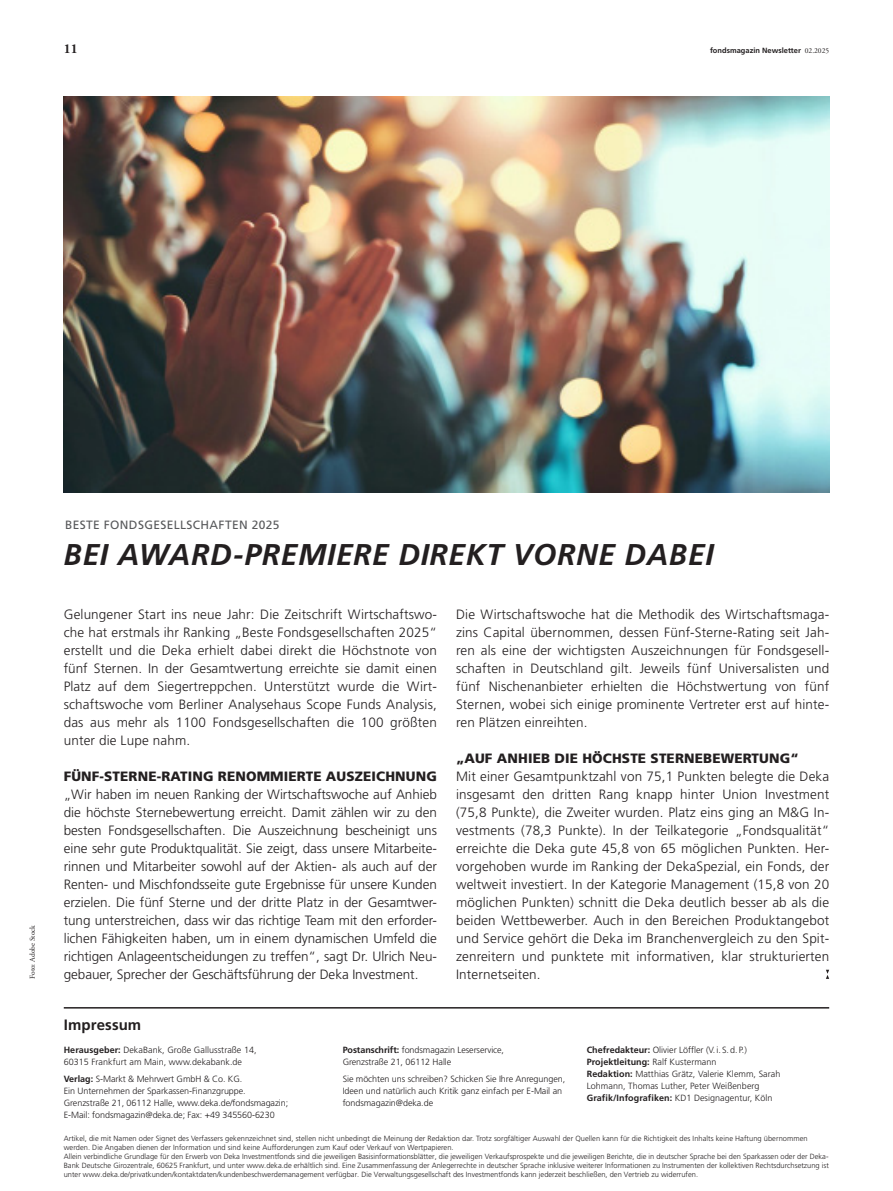
<style>
.page{position:relative;width:893px;height:1191px;background:#fff}
.page>*{position:absolute;margin:0;border:0;box-sizing:border-box;transform-origin:0 0}
.foma_2023_-_Headline{font:italic 700 30px "Deka Frutiger Mac";letter-spacing:.02em;color:#231f20}
.t1{font:700 15px "Deka Frutiger Mac";letter-spacing:.005em;color:#231f20}
.foma_2023_-_Fließtext{font:300 13.5px/18px "Deka Frutiger Mac";letter-spacing:.01em;color:#231f20;text-align:justify}
.foma_2023_-_Zwischentitel{font:900 13.5px "Deka Frutiger Mac";letter-spacing:.01em;color:#231f20}
.t2{font:700 13.5px "Deka A Garamond Mac";color:#231f20}
.foma_2023_-_Subheadline{font:12px "Deka Frutiger Mac";letter-spacing:.03em;color:#57585a}
.t3{font:300 9px/12px "Deka Frutiger Mac";letter-spacing:-.005em;color:#231f20}
.t4{font:700 9px "Deka Frutiger Mac";letter-spacing:.005em;color:#231f20}
.t5{font:300 7.5px/9px "Deka Frutiger Mac";letter-spacing:.005em;color:#231f20}
.t6{font:700 7.5px "Deka Frutiger Mac";color:#231f20}
.foma_2023_-_Bildnachweis___Credits{font:7.5px "Deka A Garamond Mac";color:#231f20}
.s1{font-family:"Deka A Garamond Mac";font-weight:400}
.s2{font-weight:700}
.s3{font-weight:300}
</style>
<div class="page">
<svg style="left:826px;top:969px;width:3px;height:10px"></svg>
<hr style="left:64px;top:1007px;width:765px;height:1px;background:#231f20">
<img style="left:64px;top:97px;width:765px;height:396px">
<p class="t2" style="left:64px;top:41px;width:16px">11</p>
<p class="t6" style="left:710px;top:46px;width:121px">fondsmagazin Newsletter <span class="s1">02.2025</span></p>
<p class="foma_2023_-_Bildnachweis___Credits" style="left:28px;top:979px;width:55px;rotate:-90deg">Foto: Adobe Stock</p>
<p class="foma_2023_-_Subheadline" style="left:65px;top:518px;width:216px">BESTE FONDSGESELLSCHAFTEN 2025</p>
<p class="foma_2023_-_Headline" style="left:64px;top:538px;width:651px">BEI AWARD-PREMIERE DIREKT VORNE DABEI</p>
<p class="foma_2023_-_Fließtext" style="left:64px;top:605px;width:375px">Gelungener Start ins neue Jahr: Die Zeitschrift Wirtschaftswo&shy;che hat erstmals ihr Ranking „Beste Fondsgesellschaften 2025“ erstellt und die Deka erhielt dabei direkt die Höchstnote von fünf Sternen. In der Gesamtwertung erreichte sie damit einen Platz auf dem Siegertreppchen. Unterstützt wurde die Wirt&shy;schaftswoche vom Berliner Analysehaus Scope Funds Analysis, das aus mehr als 1100 Fondsgesellschaften die 100 größten unter die Lupe nahm.</p>
<p class="foma_2023_-_Zwischentitel" style="left:64px;top:769px;width:375px">FÜNF-STERNE-RATING RENOMMIERTE AUSZEICHNUNG</p>
<p class="foma_2023_-_Fließtext" style="left:64px;top:785px;width:375px">„Wir haben im neuen Ranking der Wirtschaftswoche auf Anhieb die höchste Sternebewertung erreicht. Damit zählen wir zu den besten Fondsgesellschaften. Die Auszeichnung bescheinigt uns eine sehr gute Produktqualität. Sie zeigt, dass unsere Mitarbeite&shy;rinnen und Mitarbeiter sowohl auf der Aktien- als auch auf der Renten- und Mischfondsseite gute Ergebnisse für unsere Kunden erzielen. Die fünf Sterne und der dritte Platz in der Gesamtwer&shy;tung unterstreichen, dass wir das richtige Team mit den erforder&shy;lichen Fähigkeiten haben, um in einem dynamischen Umfeld die richtigen Anlageentscheidungen zu treffen“, sagt Dr. Ulrich Neu&shy;gebauer, Sprecher der Geschäftsführung der Deka Investment.</p>
<p class="foma_2023_-_Fließtext" style="left:456px;top:605px;width:375px">Die Wirtschaftswoche hat die Methodik des Wirtschaftsmaga&shy;zins Capital übernommen, dessen Fünf-Sterne-Rating seit Jah&shy;ren als eine der wichtigsten Auszeichnungen für Fondsgesell&shy;schaften in Deutschland gilt. Jeweils fünf Universalisten und fünf Nischenanbieter erhielten die Höchstwertung von fünf Sternen, wobei sich einige prominente Vertreter erst auf hinte&shy;ren Plätzen einreihten.</p>
<p class="foma_2023_-_Zwischentitel" style="left:456px;top:751px;width:344px">„AUF ANHIEB DIE HÖCHSTE STERNEBEWERTUNG“</p>
<p class="foma_2023_-_Fließtext" style="left:456px;top:767px;width:375px">Mit einer Gesamtpunktzahl von 75,1 Punkten belegte die Deka insgesamt den dritten Rang knapp hinter Union Investment (75,8 Punkte), die Zweiter wurden. Platz eins ging an M&amp;G In&shy;vestments (78,3 Punkte). In der Teilkategorie „Fondsqualität“ erreichte die Deka gute 45,8 von 65 möglichen Punkten. Her&shy;vorgehoben wurde im Ranking der DekaSpezial, ein Fonds, der weltweit investiert. In der Kategorie Management (15,8 von 20 möglichen Punkten) schnitt die Deka deutlich besser ab als die beiden Wettbewerber. Auch in den Bereichen Produktangebot und Service gehört die Deka im Branchenvergleich zu den Spit&shy;zenreitern und punktete mit informativen, klar strukturierten Internetseiten.</p>
<p class="t1" style="left:64px;top:1017px;width:79px">Impressum</p>
<p class="t3" style="left:64px;top:1044px;width:194px"><span class="s2">Herausgeber:</span> DekaBank, Große Gallusstraße 14,<br>60315 Frankfurt am Main, www.dekabank.de</p>
<p class="t3" style="left:64px;top:1073px;width:226px"><span class="s2">Verlag:</span> S-Markt &amp; Mehrwert GmbH &amp; Co. KG.<br>Ein Unternehmen der Sparkassen-Finanzgruppe.<br>Grenzstraße 21, 06112 Halle, www.deka.de/fondsmagazin; E-Mail: fondsmagazin@deka.de; Fax: +49 345560-6230</p>
<p class="t3" style="left:343px;top:1044px;width:163px"><span class="s2">Postanschrift:</span> fondsmagazin Leserservice,<br>Grenzstraße 21, 06112 Halle</p>
<p class="t3" style="left:343px;top:1073px;width:224px">Sie möchten uns schreiben? Schicken Sie Ihre Anregungen,<br>Ideen und natürlich auch Kritik ganz einfach per E-Mail an fondsmagazin@deka.de</p>
<p class="t5" style="left:64px;top:1134px;width:745px">Artikel, die mit Namen oder Signet des Verfassers gekennzeichnet sind, stellen nicht unbedingt die Meinung der Redaktion dar. Trotz sorgfältiger Auswahl der Quellen kann für die Richtigkeit des Inhalts keine Haftung übernommen werden. Die Angaben dienen der Information und sind keine Aufforderungen zum Kauf oder Verkauf von Wertpapieren.</p>
<p class="t5" style="left:64px;top:1152px;width:767px;text-align:justify">Allein verbindliche Grundlage für den Erwerb von Deka Investmentfonds sind die jeweiligen Basisinformationsblätter, die jeweiligen Verkaufsprospekte und die jeweiligen Berichte, die in deutscher Sprache bei den Sparkassen oder der Deka-Bank Deutsche Girozentrale, 60625 Frankfurt, und unter www.deka.de erhältlich sind. Eine Zusammenfassung der Anlegerrechte in deutscher Sprache inklusive weiterer Informationen zu Instrumenten der kollektiven Rechtsdurchsetzung ist unter www.deka.de/privatkunden/kontaktdaten/kundenbeschwerdemanagement verfügbar. Die Verwaltungsgesellschaft des Investmentfonds kann jederzeit beschließen, den Vertrieb zu widerrufen.</p>
<p class="t3" style="left:587px;top:1044px;width:162px"><span class="s2">Chefredakteur:</span> Olivier Löffler (V.i.S.d.P.)</p>
<p class="t4" style="left:587px;top:1057px;width:131px">Projektleitung: <span class="s3">Ralf Kustermann</span></p>
<p class="t3" style="left:587px;top:1068px;width:195px"><span class="s2">Redaktion:</span> Matthias Grätz, Valerie Klemm, Sarah<br>Lohmann, Thomas Luther, Peter Weißenberg</p>
<p class="t3" style="left:587px;top:1092px;width:187px"><span class="s2">Grafik/Infografiken:</span> KD1 Designagentur, Köln</p>
</div>
